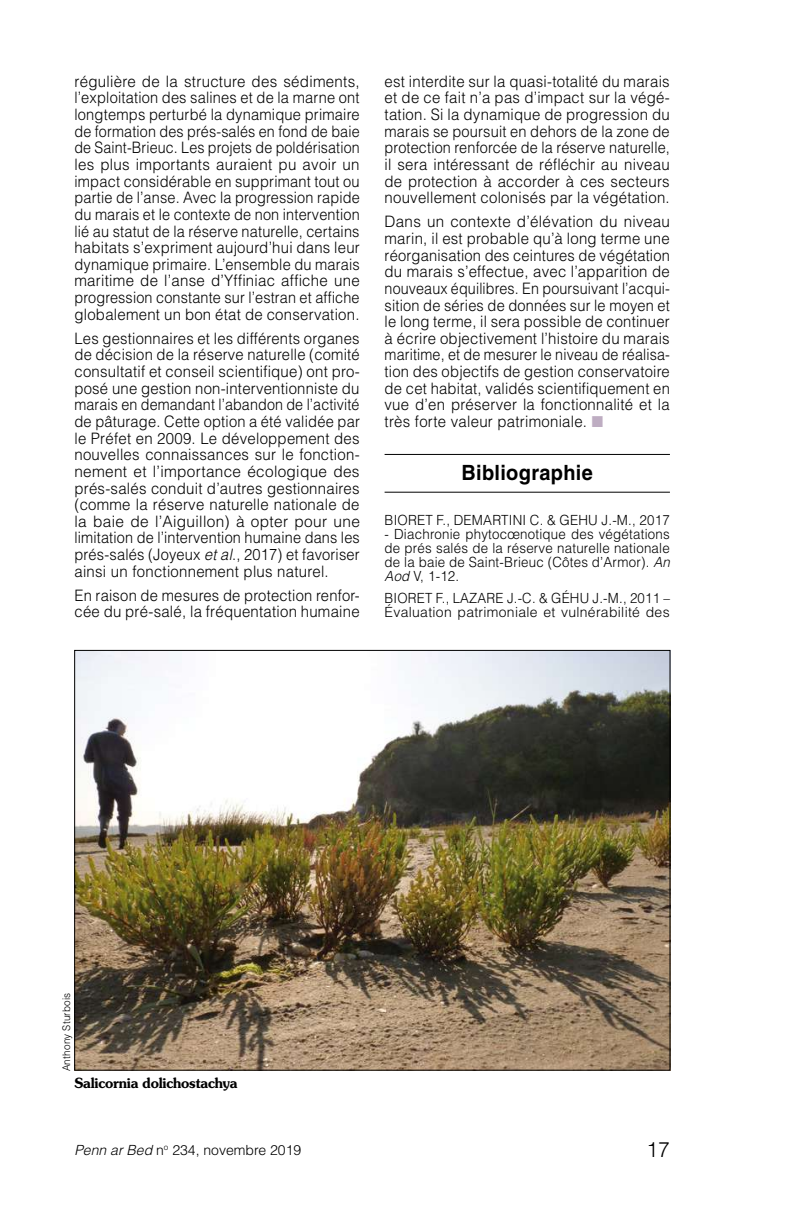
<style>
.page{position:relative;width:794px;height:1216px;background:#fff}
.page>*{position:absolute;margin:0;border:0;box-sizing:border-box;transform-origin:0 0}
.t1{font:700 21px "Helvetica";letter-spacing:.015em;color:#000;scale:.95 1}
.t2{font:300 21px "Helvetica";color:#000}
.t3{font:300 15.75px/16.6px "Helvetica";letter-spacing:.015em;color:#000;text-align:justify;scale:.96 1}
.t4{font:300 15.75px/16.6px "Helvetica";letter-spacing:.015em;color:#000;text-align:justify;scale:.94 1}
.t5{font:300 15.75px/16.6px "Helvetica";letter-spacing:.015em;color:#000;text-align:justify;scale:.95 1}
.t6{font:300 14px/14px "Helvetica";letter-spacing:.015em;color:#000;text-align:justify;scale:.95 1}
.t7{font:300 14px/14px "Helvetica";letter-spacing:.015em;color:#000;scale:.94 1}
.t8{font:300 14px "Helvetica";letter-spacing:.015em;color:#000}
.t9{font:600 14px "Souvenir";letter-spacing:-.015em;color:#000;scale:.95 1}
.t10{font:300 10.5px "Helvetica";letter-spacing:.015em;color:#000;scale:.95 1}
.s1{font-style:italic}
.s2{color:#beadc2}
</style>
<div class="page">
<img style="left:76px;top:652px;width:592px;height:416px">
<hr style="left:384px;top:454px;width:286px;height:1px;background:#000">
<hr style="left:384px;top:492px;width:286px;height:1px;background:#000">
<p class="t3" style="left:74px;top:72px;width:299px">régulière de la structure des sédiments, l’exploitation des salines et de la marne ont longtemps perturbé la dynamique primaire de formation des prés-salés en fond de baie de Saint-Brieuc. Les projets de poldérisation les plus importants auraient pu avoir un impact considérable en supprimant tout ou partie de l’anse. Avec la progression rapide du marais et le contexte de non intervention lié au statut de la réserve naturelle, certains habitats s’expriment aujourd’hui dans leur dynamique primaire. L’ensemble du marais maritime de l’anse d’Yffiniac affiche une progression constante sur l’estran et affiche globalement un bon état de conservation.</p>
<p class="t4" style="left:74px;top:329px;width:305px">Les gestionnaires et les différents organes de décision de la réserve naturelle (comité consultatif et conseil scientifique) ont pro&shy;posé une gestion non-interventionniste du marais en demandant l’abandon de l’activité de pâturage. Cette option a été validée par le Préfet en 2009. Le développement des nouvelles connaissances sur le fonction&shy;nement et l’importance écologique des prés-salés conduit d’autres gestionnaires (comme la réserve naturelle nationale de la baie de l’Aiguillon) à opter pour une limitation de l’intervention humaine dans les prés-salés (Joyeux <span class="s1">et al</span>., 2017) et favoriser ainsi un fonctionnement plus naturel.</p>
<p class="t4" style="left:74px;top:586px;width:305px">En raison de mesures de protection renfor&shy;cée du pré-salé, la fréquentation humaine</p>
<p class="t5" style="left:384px;top:72px;width:302px">est interdite sur la quasi-totalité du marais et de ce fait n’a pas d’impact sur la végé&shy;tation. Si la dynamique de progression du marais se poursuit en dehors de la zone de protection renforcée de la réserve naturelle, il sera intéressant de réfléchir au niveau de protection à accorder à ces secteurs nouvellement colonisés par la végétation.</p>
<p class="t3" style="left:384px;top:213px;width:299px">Dans un contexte d’élévation du niveau marin, il est probable qu’à long terme une réorganisation des ceintures de végétation du marais s’effectue, avec l’apparition de nouveaux équilibres. En poursuivant l’acqui&shy;sition de séries de données sur le moyen et le long terme, il sera possible de continuer à écrire objectivement l’histoire du marais maritime, et de mesurer le niveau de réalisa&shy;tion des objectifs de gestion conservatoire de cet habitat, validés scientifiquement en vue d’en préserver la fonctionnalité et la très forte valeur patrimoniale. <span class="s2">■</span></p>
<h1 class="t1" style="left:461px;top:459px;width:140px">Bibliographie</h1>
<p class="t6" style="left:384px;top:512px;width:302px">BIORET F., DEMARTINI C. &amp; GEHU J.-M., 2017</p>
<p class="t6" style="left:384px;top:526px;width:302px">- Diachronie phytocœnotique des végétations de prés salés de la réserve naturelle nationale de la baie de Saint-Brieuc (Côtes d’Armor). <span class="s1">An Aod</span> V, 1-12.</p>
<p class="t7" style="left:384px;top:590px;width:305px">BIORET F., LAZARE J.-C. &amp; GÉHU J.-M., 2011 –<br>Évaluation patrimoniale et vulnérabilité des</p>
<p class="t10" style="left:60px;top:1071px;width:84px;rotate:-90deg">Anthony Sturbois</p>
<p class="t9" style="left:74px;top:1073px;width:173px">Salicornia dolichostachya</p>
<p class="t8" style="left:74px;top:1141px;width:228px"><span class="s1">Penn ar Bed</span> n<sup>o</sup> 234, novembre 2019</p>
<h1 class="t2" style="left:646px;top:1136px;width:25px">17</h1>
</div>
